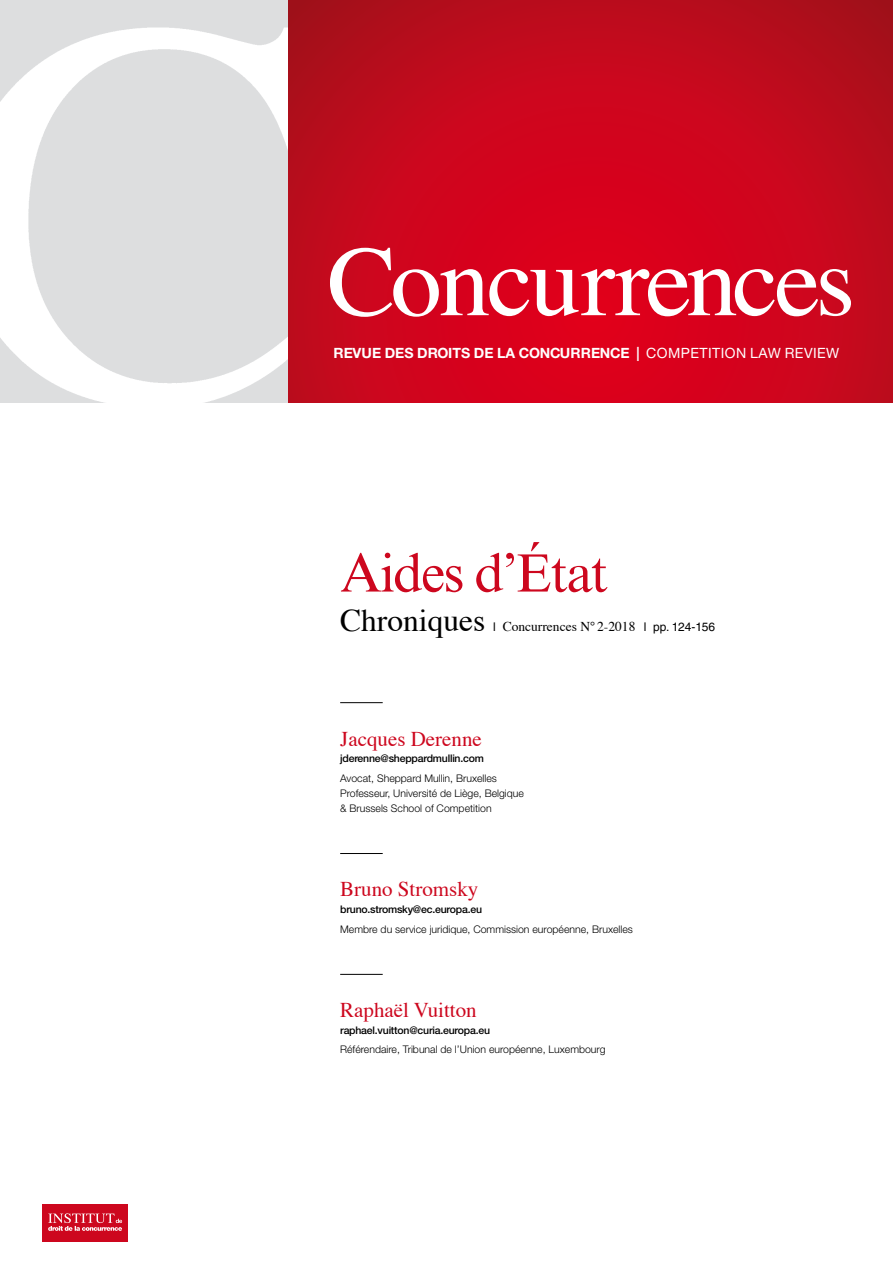
<style>
.page{position:relative;width:893px;height:1263px;background:#fff}
.page>*{position:absolute;margin:0;border:0;box-sizing:border-box;transform-origin:0 0}
.t1{font:100.05px "Times";letter-spacing:-.03em;color:#fff}
.t2{font:54px "Times New Roman MT Std";letter-spacing:-.03em;color:#cd071e}
.t3{font:31.5px "Times";color:#000}
.t4{font:21px "Times";color:#cd071e}
.t5{font:700 14.1px "Helvetica Neue LT";color:#fff}
.t6{font:13.5px "Times";color:#000}
.t7{font:300 10.5px/15px "Helvetica Neue LT";color:#000}
.t8{font:500 10.5px "Helvetica Neue LT";letter-spacing:-.02em;color:#000}
.s1{font-weight:500}
.s2{font-weight:400}
.s3{font-family:"Helvetica LT Std";font-size:12px}
</style>
<div class="page">
<img style="left:0;top:0;width:296px;height:403px">
<svg style="left:289px;top:0;width:604px;height:402px;background:#c9061c"></svg>
<div style="left:43px;top:1204px;width:85px;height:38px;background:#cd071e"></div>
<svg style="left:48px;top:1213px;width:74px;height:18px"></svg>
<hr style="left:340px;top:702px;width:43px;height:1px;background:#000">
<hr style="left:340px;top:853px;width:43px;height:1px;background:#000">
<hr style="left:340px;top:974px;width:43px;height:1px;background:#000">
<h1 class="t1" style="left:327px;top:188px;width:529px">Concurrences</h1>
<h3 class="t5" style="left:333px;top:344px;width:507px">REVUE DES DROITS DE LA CONCURRENCE <span class="s1">|</span> <span class="s2">COMPETITION LAW REVIEW</span></h3>
<h2 class="t2" style="left:340px;top:542px;width:270px">Aides d’État</h2>
<h3 class="t3" style="left:340px;top:591px;width:147px">Chroniques</h3>
<p class="t6" style="left:493px;top:614px;width:223px"><span class="s3">l</span> Concurrences N°2-2018 <span class="s3">l pp. 124-156</span></p>
<h3 class="t4" style="left:340px;top:719px;width:143px">Jacques Derenne</h3>
<p class="t8" style="left:340px;top:752px;width:145px">jderenne@sheppardmullin.com</p>
<p class="t7" style="left:340px;top:770px;width:185px">Avocat, Sheppard Mullin, Bruxelles<br>Professeur, Université de Liège, Belgique &amp; Brussels School of Competition</p>
<h3 class="t4" style="left:340px;top:870px;width:140px">Bruno Stromsky</h3>
<p class="t8" style="left:340px;top:903px;width:143px">bruno.stromsky@ec.europa.eu</p>
<p class="t7" style="left:340px;top:921px;width:294px">Membre du service juridique, Commission européenne, Bruxelles</p>
<h3 class="t4" style="left:340px;top:990px;width:138px">Raphaël Vuitton</h3>
<p class="t8" style="left:340px;top:1024px;width:151px">raphael.vuitton@curia.europa.eu</p>
<p class="t7" style="left:340px;top:1042px;width:267px">Référendaire, Tribunal de l’Union européenne, Luxembourg</p>
</div>
